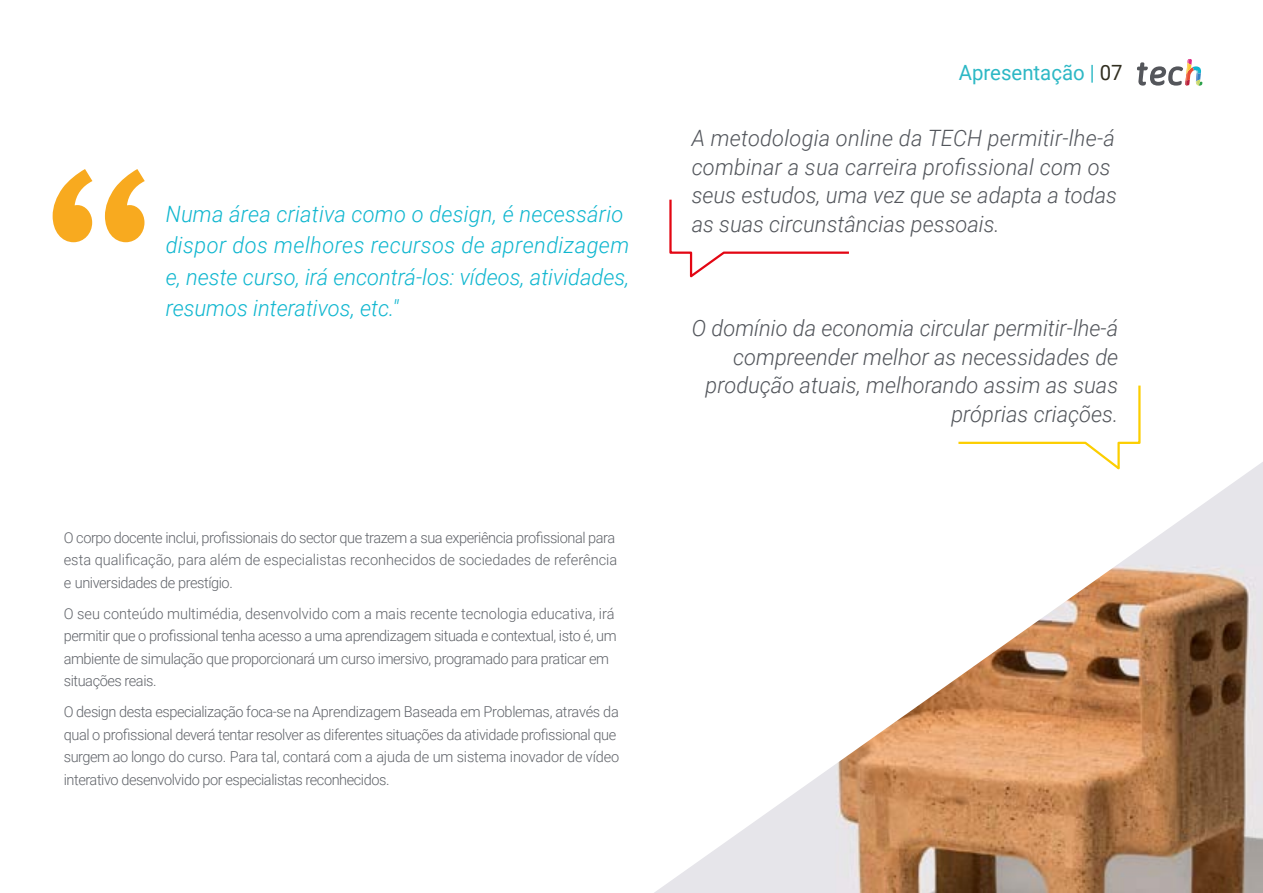
<style>
.page{position:relative;width:1263px;height:893px;background:#fff}
.page>*{position:absolute;margin:0;border:0;box-sizing:border-box;transform-origin:0 0}
.t1{font:italic 300 22.5px/28.5px "Roboto";color:#52555b;text-align:right}
.t2{font:italic 300 22.5px/31.5px "Roboto";letter-spacing:.01em;color:#0fb6cf}
.t3{font:21px "Roboto";color:#2db8c5}
.t4{font:300 15px/22.5px "Roboto";letter-spacing:-.03em;color:#61646a}
.s1{color:#312e20}
</style>
<div class="page">
<svg style="left:53px;top:169px;width:92px;height:73px"></svg>
<svg style="left:958px;top:385px;width:183px;height:77px"></svg>
<svg style="left:669px;top:199px;width:180px;height:79px"></svg>
<svg style="left:1137px;top:59px;width:65px;height:27px"></svg>
<img style="left:654px;top:462px;width:609px;height:431px">
<h1 class="t2" style="left:166px;top:197px;width:465px">Numa área criativa como o design, é necessário dispor dos melhores recursos de aprendizagem e, neste curso, irá encontrá-los: vídeos, atividades, resumos interativos, etc."</h1>
<p class="t4" style="left:64px;top:526px;width:555px">O corpo docente inclui, profissionais do sector que trazem a sua experiência profissional para esta qualificação, para além de especialistas reconhecidos de sociedades de referência e universidades de prestígio.</p>
<p class="t4" style="left:64px;top:602px;width:554px">O seu conteúdo multimédia, desenvolvido com a mais recente tecnologia educativa, irá permitir que o profissional tenha acesso a uma aprendizagem situada e contextual, isto é, um ambiente de simulação que proporcionará um curso imersivo, programado para praticar em situações reais.</p>
<p class="t4" style="left:64px;top:700px;width:557px">O design desta especialização foca-se na Aprendizagem Baseada em Problemas, através da qual o profissional deverá tentar resolver as diferentes situações da atividade profissional que surgem ao longo do curso. Para tal, contará com a ajuda de um sistema inovador de vídeo interativo desenvolvido por especialistas reconhecidos.</p>
<h2 class="t3" style="left:959px;top:57px;width:165px">Apresentação | <span class="s1">07</span></h2>
<h1 class="t1" style="left:692px;top:123px;width:427px;text-align:left">A metodologia online da TECH permitir-lhe-á combinar a sua carreira profissional com os seus estudos, uma vez que se adapta a todas as suas circunstâncias pessoais.</h1>
<h1 class="t1" style="left:692px;top:313px;width:428px">O domínio da economia circular permitir-lhe-á compreender melhor as necessidades de produção atuais, melhorando assim as suas próprias criações.</h1>
</div>
